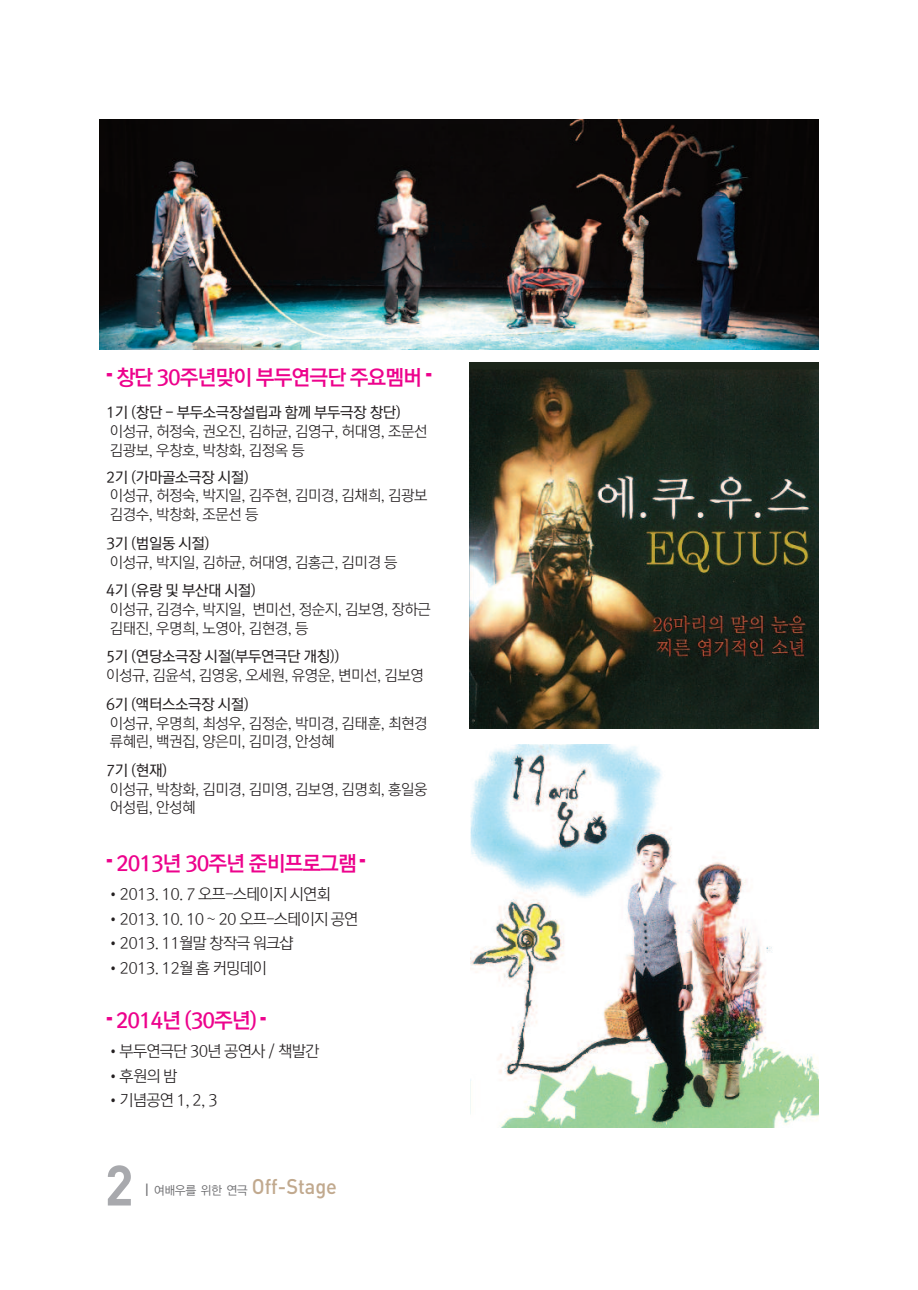
<style>
.page{position:relative;width:918px;height:1290px;background:#fff}
.page>*{position:absolute;margin:0;border:0;box-sizing:border-box;transform-origin:0 0}
.t1{font:21px "Rix M Go PB";letter-spacing:-.05em;color:#ed028c}
.t2{font:500 21px "DIN";color:#c1a98e;scale:.95 1}
.t3{font:15.75px "Rix M Go PL";letter-spacing:-.05em;color:#231f20}
.t4{font:14.88px/18.7px "Rix M Go PL";letter-spacing:-.025em;color:#231f20}
.t5{font:14.88px "Rix M Go PM";letter-spacing:-.025em;color:#231f20}
.s1{font-family:"STIX Size One Sym";font-weight:400;font-size:12.25px;color:#6b6b6e}
.s2{font-family:"YGO12";font-weight:400;font-size:12.25px;color:#6b6b6e}
</style>
<div class="page">
<svg style="left:108px;top:1165px;width:23px;height:40px"></svg>
<img style="left:99px;top:119px;width:720px;height:231px">
<img style="left:469px;top:362px;width:350px;height:366px">
<img style="left:470px;top:745px;width:349px;height:382px">
<h1 class="t1" style="left:106px;top:367px;width:327px"><sup>⁃</sup> 창단 30주년맞이 부두연극단 주요멤버 <sup>⁃</sup></h1>
<p class="t5" style="left:106px;top:405px;width:296px">1기 (창단 - 부두소극장설립과 함께 부두극장 창단)</p>
<p class="t4" style="left:110px;top:422px;width:319px">이성규, 허정숙, 권오진, 김하균, 김영구, 허대영, 조문선 김광보, 우창호, 박창화, 김정옥 등</p>
<p class="t5" style="left:106px;top:469px;width:144px">2기 (가마골소극장 시절)</p>
<p class="t4" style="left:110px;top:487px;width:319px">이성규, 허정숙, 박지일, 김주현, 김미경, 김채희, 김광보 김경수, 박창화, 조문선 등</p>
<p class="t5" style="left:106px;top:535px;width:105px">3기 (범일동 시절)</p>
<p class="t4" style="left:110px;top:553px;width:289px">이성규, 박지일, 김하균, 허대영, 김홍근, 김미경 등</p>
<p class="t5" style="left:106px;top:583px;width:151px">4기 (유랑 및 부산대 시절)</p>
<p class="t4" style="left:110px;top:600px;width:323px">이성규, 김경수, 박지일, 변미선, 정순지, 김보영, 장하근 김태진, 우명희, 노영아, 김현경, 등</p>
<p class="t5" style="left:106px;top:649px;width:234px">5기 (연당소극장 시절(부두연극단 개칭))</p>
<p class="t4" style="left:106px;top:666px;width:319px">이성규, 김윤석, 김영웅, 오세원, 유영운, 변미선, 김보영</p>
<p class="t5" style="left:106px;top:696px;width:144px">6기 (액터스소극장 시절)</p>
<p class="t4" style="left:110px;top:714px;width:319px">이성규, 우명희, 최성우, 김정순, 박미경, 김태훈, 최현경 류혜린, 백권집, 양은미, 김미경, 안성혜</p>
<p class="t5" style="left:106px;top:763px;width:62px">7기 (현재)</p>
<p class="t4" style="left:110px;top:780px;width:319px">이성규, 박창화, 김미경, 김미영, 김보영, 김명회, 홍일웅 어성립, 안성혜</p>
<h1 class="t1" style="left:106px;top:852px;width:261px"><sup>⁃</sup> 2013년 30주년 준비프로그램<sup>⁃</sup></h1>
<p class="t3" style="left:106px;top:886px;width:226px">•2013. 10. 7 오프-스테이지 시연회</p>
<p class="t3" style="left:106px;top:911px;width:254px">•2013. 10. 10 ~ 20 오프-스테이지 공연</p>
<p class="t3" style="left:106px;top:935px;width:189px">•2013. 11월말 창작극 워크샵</p>
<p class="t3" style="left:106px;top:960px;width:162px">•2013. 12월 홈 커밍데이</p>
<h1 class="t1" style="left:106px;top:1010px;width:162px"><sup>⁃</sup> 2014년 (30주년) <sup>⁃</sup></h1>
<p class="t3" style="left:106px;top:1043px;width:214px">•부두연극단 30년 공연사 / 책발간</p>
<p class="t3" style="left:106px;top:1067px;width:73px">•후원의 밤</p>
<p class="t3" style="left:106px;top:1092px;width:113px">•기념공연 1, 2, 3</p>
<h1 class="t2" style="left:146px;top:1174px;width:203px"><span class="s1">⎢</span> <span class="s2">여배우를 위한 연극</span> Off-Stage</h1>
</div>
